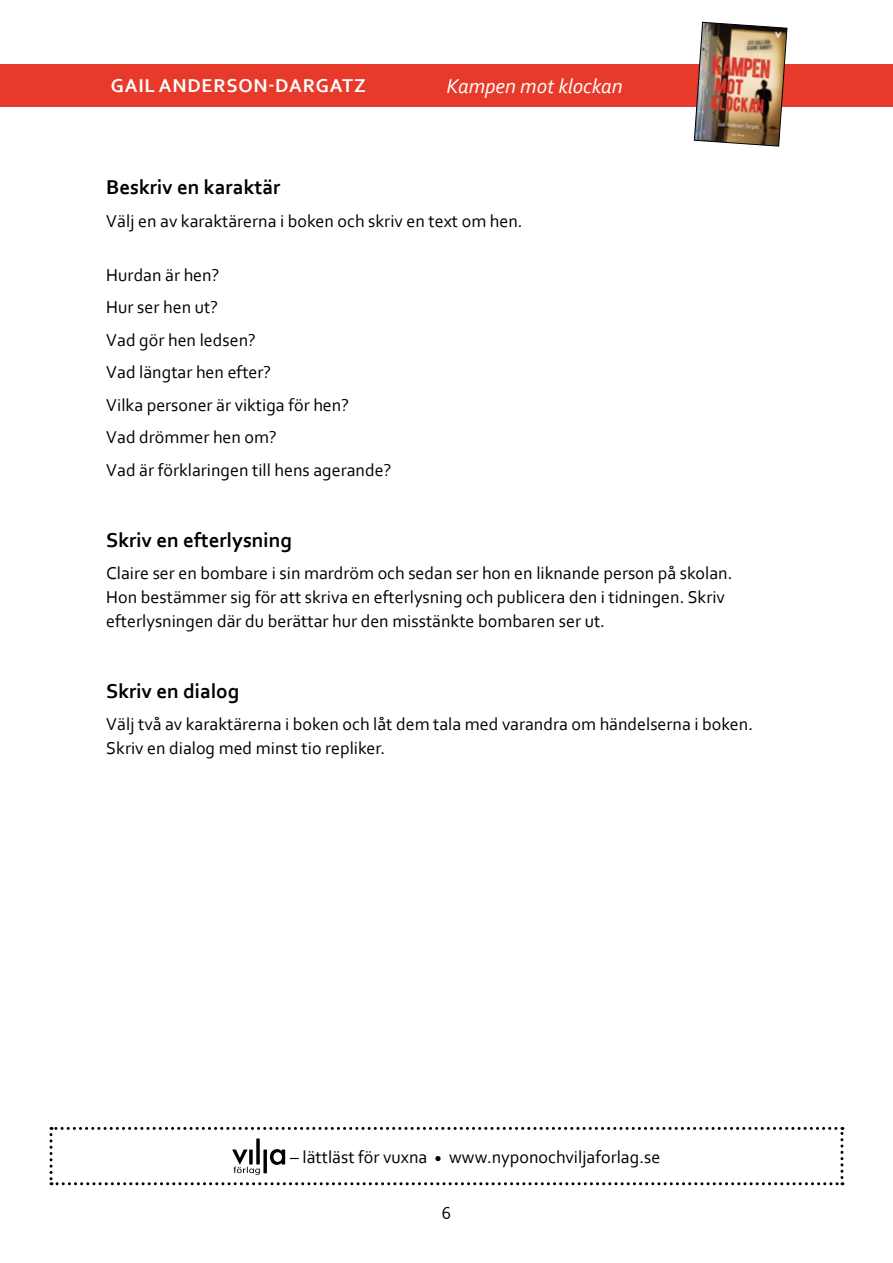
<style>
.page{position:relative;width:893px;height:1263px;background:#fff}
.page>*{position:absolute;margin:0;border:0;box-sizing:border-box;transform-origin:0 0}
.t1{font:700 21px "Corbel";color:#000}
.t2{font:italic 21px "Corbel";color:#fff}
.t3{font:700 19.5px "Corbel";letter-spacing:.04em;color:#fff}
.t4{font:18px/32.5px "Corbel";color:#000}
</style>
<div class="page">
<div style="left:0;top:64px;width:893px;height:42px;background:#e73a2a"></div>
<img style="left:694px;top:22px;width:93px;height:124px">
<svg style="left:50px;top:1127px;width:793px;height:58px"></svg>
<p class="t3" style="left:111px;top:74px;width:256px">GAIL ANDERSON-DARGATZ</p>
<p class="t2" style="left:446px;top:73px;width:178px">Kampen mot klockan</p>
<p class="t1" style="left:106px;top:174px;width:176px">Beskriv en karaktär</p>
<p class="t4" style="left:106px;top:204px;width:418px">Välj en av karaktärerna i boken och skriv en text om hen.</p>
<p class="t4" style="left:106px;top:258px;width:287px">Hurdan är hen?<br>Hur ser hen ut?<br>Vad gör hen ledsen?<br>Vad längtar hen efter?<br>Vilka personer är viktiga för hen?<br>Vad drömmer hen om?<br>Vad är förklaringen till hens agerande?</p>
<p class="t1" style="left:106px;top:527px;width:187px">Skriv en efterlysning</p>
<p class="t4" style="left:106px;top:561px;width:628px;line-height:24px">Claire ser en bombare i sin mardröm och sedan ser hon en liknande person på skolan.<br>Hon bestämmer sig för att skriva en efterlysning och publicera den i tidningen. Skriv efterlysningen där du berättar hur den misstänkte bombaren ser ut.</p>
<p class="t1" style="left:106px;top:678px;width:135px">Skriv en dialog</p>
<p class="t4" style="left:106px;top:712px;width:648px;line-height:24px">Välj två av karaktärerna i boken och låt dem tala med varandra om händelserna i boken.<br>Skriv en dialog med minst tio repliker.</p>
<p class="t4" style="left:290px;top:1140px;width:372px">– lättläst för vuxna <sub>•</sub> www.nyponochviljaforlag.se</p>
<p class="t4" style="left:442px;top:1196px;width:11px">6</p>
</div>
